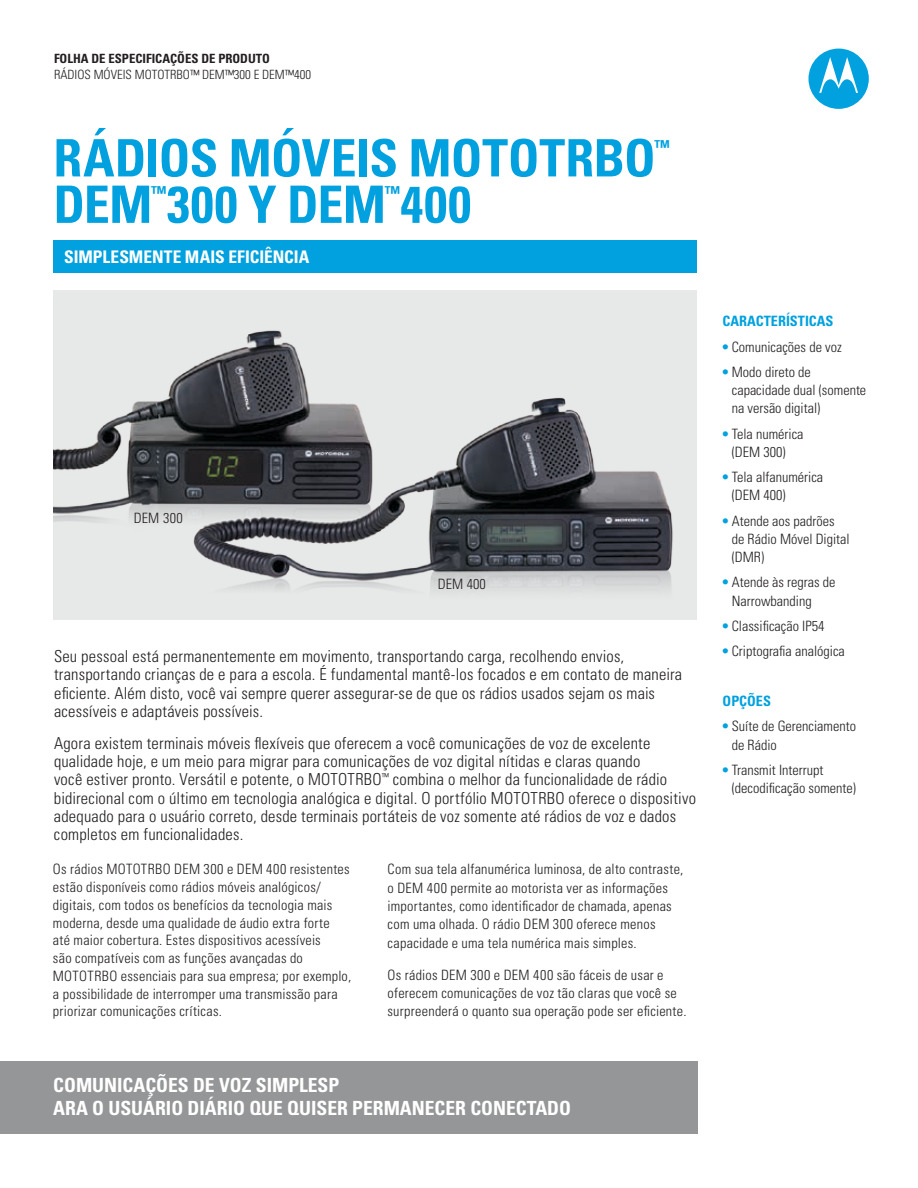
<style>
.page{position:relative;width:918px;height:1188px;background:#fff}
.page>*{position:absolute;margin:0;border:0;box-sizing:border-box;transform-origin:0 0}
.t1{font:700 condensed 51.6px "Univers LT Std";letter-spacing:-.01em;color:#00a1de}
.t2{font:700 condensed 19.5px/23.4px "Univers LT Std";color:#fff}
.t3{font:700 condensed 17.85px "Univers LT Std";color:#00a1de}
.t4{font:700 condensed 17.4px "Univers LT Std";color:#fff}
.t5{font:300 condensed 16.5px/18.3px "Univers LT Std";letter-spacing:.01em;color:#231f20}
.t6{font:300 condensed 14.25px/18.3px "Univers LT Std";letter-spacing:.015em;color:#231f20}
.t7{font:700 condensed 14.25px "Univers LT Std";color:#00a1de}
.t8{font:300 condensed 12.75px "Univers LT Std";color:#231f20}
.t9{font:700 condensed 12.75px "Univers LT Std";color:#231f20}
.s1{font-weight:700;color:#00a1de}
</style>
<div class="page">
<div style="left:809px;top:49px;width:60px;height:60px;background:#00a1de;border-radius:50%"></div>
<svg style="left:819px;top:57px;width:39px;height:36px"></svg>
<div style="left:0;top:1061px;width:698px;height:73px;background:#949698"></div>
<div style="left:53px;top:241px;width:644px;height:32px;background:#00a1de"></div>
<div style="left:53px;top:291px;width:644px;height:329px;background:#e7e8e8"></div>
<img style="left:53px;top:330px;width:620px;height:261px">
<p class="t9" style="left:54px;top:51px;width:218px">FOLHA DE ESPECIFICAÇÕES DE PRODUTO</p>
<p class="t8" style="left:54px;top:66px;width:259px">RÁDIOS MÓVEIS MOTOTRBO™ DEM™300 E DEM™400</p>
<h1 class="t1" style="left:53px;top:126px;width:604px">RÁDIOS MÓVEIS MOTOTRBO</h1>
<p class="t3" style="left:655px;top:136px;width:17px">™</p>
<h1 class="t1" style="left:53px;top:173px;width:419px">DEM 300 Y DEM 400</h1>
<p class="t3" style="left:151px;top:182px;width:17px">™</p>
<p class="t3" style="left:385px;top:182px;width:17px">™</p>
<p class="t4" style="left:64px;top:246px;width:247px">SIMPLESMENTE MAIS EFICIÊNCIA</p>
<p class="t6" style="left:134px;top:509px;width:51px">DEM 300</p>
<p class="t6" style="left:438px;top:575px;width:50px">DEM 400</p>
<p class="t5" style="left:54px;top:647px;width:630px">Seu pessoal está permanentemente em movimento, transportando carga, recolhendo envios, transportando crianças de e para a escola. É fundamental mantê-los focados e em contato de maneira eficiente. Além disto, você vai sempre querer assegurar-se de que os rádios usados sejam os mais acessíveis e adaptáveis possíveis.</p>
<p class="t5" style="left:54px;top:734px;width:644px">Agora existem terminais móveis flexíveis que oferecem a você comunicações de voz de excelente qualidade hoje, e um meio para migrar para comunicações de voz digital nítidas e claras quando<br>você estiver pronto. Versátil e potente, o MOTOTRBO<sup>™</sup> combina o melhor da funcionalidade de rádio bidirecional com o último em tecnologia analógica e digital. O portfólio MOTOTRBO oferece o dispositivo adequado para o usuário correto, desde terminais portáteis de voz somente até rádios de voz e dados completos em funcionalidades.</p>
<p class="t6" style="left:53px;top:860px;width:300px;line-height:17.7px">Os rádios MOTOTRBO DEM 300 e DEM 400 resistentes estão disponíveis como rádios móveis analógicos/ digitais, com todos os benefícios da tecnologia mais moderna, desde uma qualidade de áudio extra forte<br>até maior cobertura. Estes dispositivos acessíveis<br>são compatíveis com as funções avançadas do MOTOTRBO essenciais para sua empresa; por exemplo, a possibilidade de interromper uma transmissão para priorizar comunicações críticas.</p>
<p class="t6" style="left:388px;top:860px;width:297px">Com sua tela alfanumérica luminosa, de alto contraste, o DEM 400 permite ao motorista ver as informações importantes, como identificador de chamada, apenas com uma olhada. O rádio DEM 300 oferece menos capacidade e uma tela numérica mais simples.</p>
<p class="t6" style="left:388px;top:965px;width:300px">Os rádios DEM 300 e DEM 400 são fáceis de usar e oferecem comunicações de voz tão claras que você se surpreenderá o quanto sua operação pode ser eficiente.</p>
<h2 class="t2" style="left:53px;top:1073px;width:519px">COMUNICAÇÕES DE VOZ SIMPLESP<br>ARA O USUÁRIO DIÁRIO QUE QUISER PERMANECER CONECTADO</h2>
<p class="t7" style="left:723px;top:313px;width:112px">CARACTERÍSTICAS</p>
<p class="t6" style="left:723px;top:337px;width:121px"><span class="s1">•</span> Comunicações de voz</p>
<p class="t6" style="left:732px;top:363px;width:136px;text-indent:-9px"><span class="s1">•</span> Modo direto de capacidade dual (somente na versão digital)</p>
<p class="t6" style="left:732px;top:424px;width:73px;text-indent:-9px"><span class="s1">•</span> Tela numérica (DEM 300)</p>
<p class="t6" style="left:732px;top:468px;width:93px;text-indent:-9px"><span class="s1">•</span> Tela alfanumérica (DEM 400)</p>
<p class="t6" style="left:732px;top:511px;width:119px;text-indent:-9px"><span class="s1">•</span> Atende aos padrões de Rádio Móvel Digital (DMR)</p>
<p class="t6" style="left:732px;top:573px;width:105px;text-indent:-9px"><span class="s1">•</span> Atende às regras de<br>Narrowbanding</p>
<p class="t6" style="left:723px;top:617px;width:103px"><span class="s1">•</span> Classificação IP54</p>
<p class="t6" style="left:723px;top:642px;width:124px"><span class="s1">•</span> Criptografia analógica</p>
<p class="t7" style="left:723px;top:692px;width:50px">OPÇÕES</p>
<p class="t6" style="left:732px;top:717px;width:126px;text-indent:-9px"><span class="s1">•</span> Suíte de Gerenciamento de Rádio</p>
<p class="t6" style="left:732px;top:761px;width:126px;text-indent:-9px"><span class="s1">•</span> Transmit Interrupt (decodificação somente)</p>
</div>
